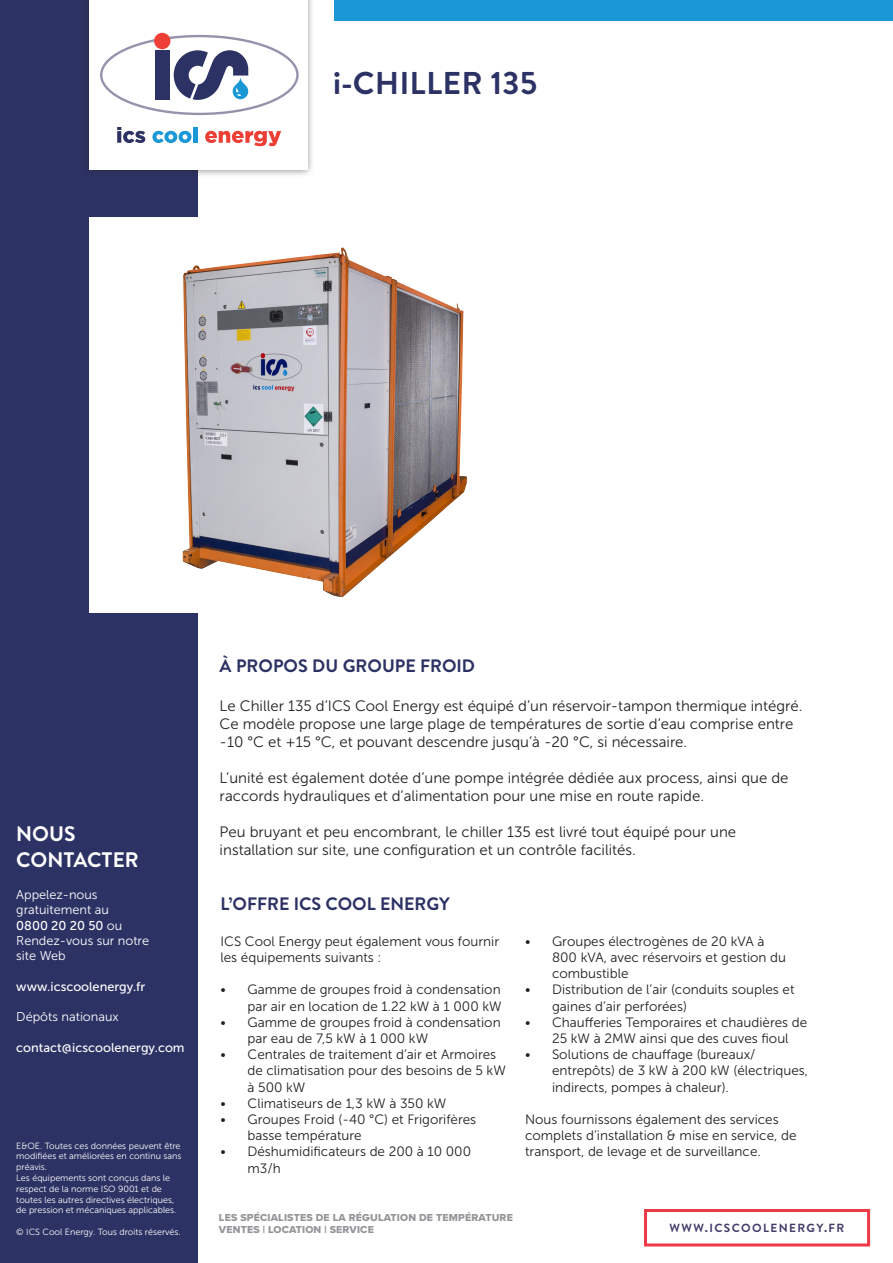
<style>
.page{position:relative;width:893px;height:1263px;background:#fff}
.page>*{position:absolute;margin:0;border:0;box-sizing:border-box;transform-origin:0 0}
.BRANDON_TABLE_TEXT{font:700 31.5px "Brandon Text";letter-spacing:.02em;color:#2d3264}
.t1{font:700 21px/25.2px "Brandon Text";color:#fff}
.t2{font:700 18px "Brandon Text";color:#2d3264}
.t3{font:15px/18px "Museo Sans 300";color:#231f20}
.t4{font:13.5px/16.2px "Museo Sans 300";color:#231f20}
.t5{font:12.75px/15.3px "Museo Sans 300";color:#fff}
.t6{font:12.75px "Museo Sans 500";color:#fff}
.t7{font:700 11.85px "Brandon Text";letter-spacing:.12em;color:#423e6b}
.t8{font:10.5px/12.6px "Proxima Nova A Extrabld";letter-spacing:.015em;color:#939598}
.t9{font:9px/10.8px "Museo Sans 300";color:#fff}
.s1{font-family:"Museo Sans 300"}
</style>
<div class="page">
<div style="left:0;top:0;width:198px;height:1263px;background:#2d3264"></div>
<div style="left:81px;top:0;width:234px;height:178px;background:#231f20;opacity:.55"></div>
<div style="left:89px;top:0;width:218px;height:170px;background:#fff"></div>
<div style="left:154px;top:33px;width:16px;height:16px;background:#ee3f37;border-radius:50%"></div>
<svg style="left:100px;top:35px;width:199px;height:80px"></svg>
<svg style="left:117px;top:127px;width:28px;height:16px"></svg>
<svg style="left:152px;top:131px;width:39px;height:12px"></svg>
<hr style="left:193px;top:127px;width:4px;height:16px;background:#1a97d5">
<svg style="left:205px;top:131px;width:76px;height:15px"></svg>
<div style="left:335px;top:0;width:558px;height:21px;background:#1a97d5"></div>
<div style="left:644px;top:1209px;width:226px;height:37px;border:3px solid #ee3946"></div>
<div style="left:89px;top:217px;width:507px;height:396px;background:#fff"></div>
<img style="left:182px;top:249px;width:285px;height:348px">
<p class="BRANDON_TABLE_TEXT" style="left:333px;top:61px;width:206px">i-CHILLER 135</p>
<h2 class="t1" style="left:16px;top:821px;width:124px">NOUS<br>CONTACTER</h2>
<p class="t5" style="left:16px;top:887px;width:94px">Appelez-nous gratuitement au</p>
<p class="t6" style="left:16px;top:918px;width:108px">0800 20 20 50 <span class="s1">ou</span></p>
<p class="t5" style="left:16px;top:933px;width:134px">Rendez-vous sur notre site Web</p>
<p class="t6" style="left:16px;top:979px;width:131px">www.icscoolenergy.fr</p>
<p class="t5" style="left:16px;top:1009px;width:104px">Dépôts nationaux</p>
<p class="t6" style="left:16px;top:1041px;width:170px">contact@icscoolenergy.com</p>
<p class="t9" style="left:16px;top:1140px;width:167px">E&amp;OE. Toutes ces données peuvent être modifiées et améliorées en continu sans préavis.<br>Les équipements sont conçus dans le respect de la norme ISO 9001 et de toutes les autres directives électriques, de pression et mécaniques applicables.</p>
<p class="t9" style="left:16px;top:1226px;width:166px">© ICS Cool Energy. Tous droits réservés.</p>
<p class="t2" style="left:220px;top:653px;width:257px">À PROPOS DU GROUPE FROID</p>
<p class="t3" style="left:220px;top:697px;width:584px">Le Chiller 135 d’ICS Cool Energy est équipé d’un réservoir-tampon thermique intégré.<br>Ce modèle propose une large plage de températures de sortie d’eau comprise entre</p>
<p class="t3" style="left:220px;top:733px;width:469px">-10 °C et +15 °C, et pouvant descendre jusqu’à -20 °C, si nécessaire.</p>
<p class="t3" style="left:220px;top:769px;width:570px">L’unité est également dotée d’une pompe intégrée dédiée aux process, ainsi que de raccords hydrauliques et d’alimentation pour une mise en route rapide.</p>
<p class="t3" style="left:220px;top:823px;width:518px">Peu bruyant et peu encombrant, le chiller 135 est livré tout équipé pour une installation sur site, une configuration et un contrôle facilités.</p>
<p class="t2" style="left:221px;top:891px;width:231px">L’OFFRE ICS COOL ENERGY</p>
<p class="t4" style="left:221px;top:933px;width:280px">ICS Cool Energy peut également vous fournir</p>
<p class="t4" style="left:221px;top:949px;width:163px">les équipements suivants :</p>
<p class="t4" style="left:221px;top:982px;width:283px;text-align:right">• Gamme de groupes froid à condensation par air en location de 1.22 kW à 1 000 kW</p>
<p class="t4" style="left:248px;top:1014px;width:255px;text-indent:-27px">• Gamme de groupes froid à condensation par eau de 7,5 kW à 1 000 kW</p>
<p class="t4" style="left:248px;top:1046px;width:260px;text-indent:-27px">• Centrales de traitement d’air et Armoires de climatisation pour des besoins de 5 kW à 500 kW</p>
<p class="t4" style="left:221px;top:1095px;width:227px">• Climatiseurs de 1,3 kW à 350 kW</p>
<p class="t4" style="left:248px;top:1111px;width:230px;text-indent:-27px">• Groupes Froid (-40 °C) et Frigorifères basse température</p>
<p class="t4" style="left:248px;top:1144px;width:225px;text-indent:-27px">• Déshumidificateurs de 200 à 10 000 m3/h</p>
<p class="t4" style="left:552px;top:933px;width:235px;text-indent:-27px">• Groupes électrogènes de 20 kVA à<br>800 kVA, avec réservoirs et gestion du combustible</p>
<p class="t4" style="left:552px;top:982px;width:244px;text-indent:-27px">• Distribution de l’air (conduits souples et gaines d’air perforées)</p>
<p class="t4" style="left:552px;top:1014px;width:257px;text-indent:-27px">• Chaufferies Temporaires et chaudières de<br>25 kW à 2MW ainsi que des cuves fioul</p>
<p class="t4" style="left:552px;top:1046px;width:258px;text-indent:-27px">• Solutions de chauffage (bureaux/ entrepôts) de 3 kW à 200 kW (électriques, indirects, pompes à chaleur).</p>
<p class="t4" style="left:525px;top:1111px;width:273px">Nous fournissons également des services complets d’installation &amp; mise en service, de transport, de levage et de surveillance.</p>
<p class="t8" style="left:219px;top:1210px;width:295px">LES SPÉCIALISTES DE LA RÉGULATION DE TEMPÉRATURE<br>VENTES | LOCATION | SERVICE</p>
<p class="t7" style="left:670px;top:1220px;width:176px">WWW.ICSCOOLENERGY.FR</p>
</div>
